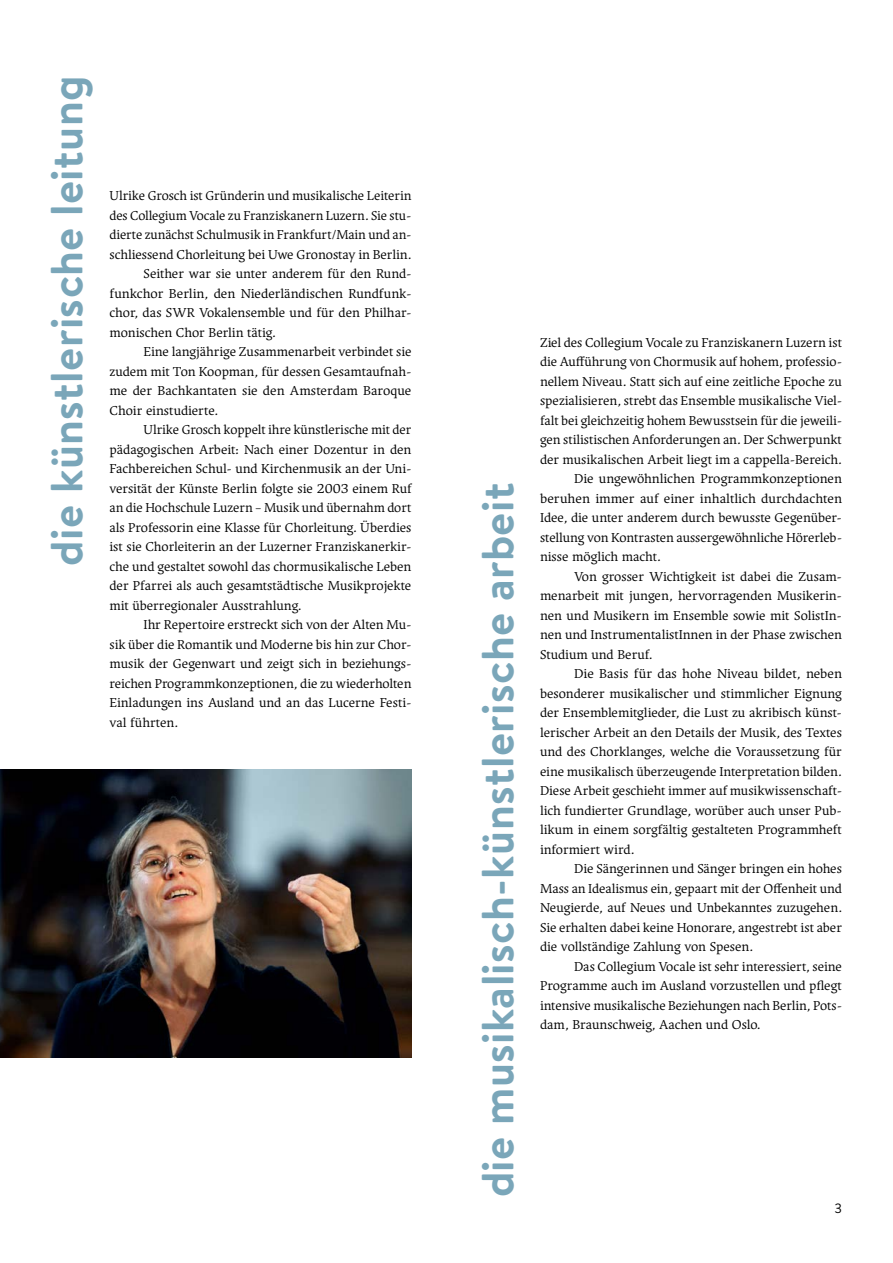
<style>
.page{position:relative;width:893px;height:1263px;background:#fff}
.page>*{position:absolute;margin:0;border:0;box-sizing:border-box;transform-origin:0 0}
.t1{font:700 45px "Brandon Text";letter-spacing:.01em;color:#7aa6b9}
.t2{font:13.5px "Ergilo";color:#000}
.t3{font:13.5px "Brandon Text";color:#000}
</style>
<div class="page">
<img style="left:0;top:769px;width:411px;height:288px">
<h1 class="t1" style="left:36px;top:565px;width:492px;rotate:-90deg">die künstlerische leitung</h1>
<p class="t2" style="left:109px;top:188px;width:303px">Ulrike Grosch ist Gründerin und musikalische Leiterin</p>
<p class="t2" style="left:109px;top:208px;width:303px">des Collegium Vocale zu Franziskanern Luzern. Sie stu-</p>
<p class="t2" style="left:109px;top:227px;width:303px">dierte zunächst Schulmusik in Frankfurt/Main und an-</p>
<p class="t2" style="left:109px;top:247px;width:303px">schliessend Chorleitung bei Uwe Gronostay in Berlin.</p>
<p class="t2" style="left:144px;top:266px;width:269px">Seither war sie unter anderem für den Rund-</p>
<p class="t2" style="left:109px;top:286px;width:303px">funkchor Berlin, den Niederländischen Rundfunk-</p>
<p class="t2" style="left:109px;top:305px;width:303px">chor, das SWR Vokalensemble und für den Philhar-</p>
<p class="t2" style="left:109px;top:325px;width:168px">monischen Chor Berlin tätig.</p>
<p class="t2" style="left:144px;top:344px;width:269px">Eine langjährige Zusammenarbeit verbindet sie</p>
<p class="t2" style="left:109px;top:364px;width:303px">zudem mit Ton Koopman, für dessen Gesamtaufnah-</p>
<p class="t2" style="left:109px;top:383px;width:303px">me der Bachkantaten sie den Amsterdam Baroque</p>
<p class="t2" style="left:109px;top:403px;width:110px">Choir einstudierte.</p>
<p class="t2" style="left:144px;top:422px;width:269px">Ulrike Grosch koppelt ihre künstlerische mit der</p>
<p class="t2" style="left:109px;top:442px;width:303px">pädagogischen Arbeit: Nach einer Dozentur in den</p>
<p class="t2" style="left:109px;top:461px;width:303px">Fachbereichen Schul- und Kirchenmusik an der Uni-</p>
<p class="t2" style="left:109px;top:481px;width:303px">versität der Künste Berlin folgte sie 2003 einem Ruf</p>
<p class="t2" style="left:109px;top:500px;width:303px">an die Hochschule Luzern – Musik und übernahm dort</p>
<p class="t2" style="left:109px;top:520px;width:303px">als Professorin eine Klasse für Chorleitung. Überdies</p>
<p class="t2" style="left:109px;top:539px;width:303px">ist sie Chorleiterin an der Luzerner Franziskanerkir-</p>
<p class="t2" style="left:109px;top:559px;width:303px">che und gestaltet sowohl das chormusikalische Leben</p>
<p class="t2" style="left:109px;top:578px;width:303px">der Pfarrei als auch gesamtstädtische Musikprojekte</p>
<p class="t2" style="left:109px;top:598px;width:194px">mit überregionaler Ausstrahlung.</p>
<p class="t2" style="left:144px;top:617px;width:269px">Ihr Repertoire erstreckt sich von der Alten Mu-</p>
<p class="t2" style="left:109px;top:637px;width:303px">sik über die Romantik und Moderne bis hin zur Chor-</p>
<p class="t2" style="left:109px;top:656px;width:303px">musik der Gegenwart und zeigt sich in beziehungs-</p>
<p class="t2" style="left:109px;top:676px;width:303px">reichen Programmkonzeptionen, die zu wiederholten</p>
<p class="t2" style="left:109px;top:695px;width:303px">Einladungen ins Ausland und an das Lucerne Festi-</p>
<p class="t2" style="left:109px;top:715px;width:70px">val führten.</p>
<h1 class="t1" style="left:467px;top:1197px;width:716px;rotate:-90deg">die musikalisch-künstlerische arbeit</h1>
<p class="t2" style="left:540px;top:334px;width:303px">Ziel des Collegium Vocale zu Franziskanern Luzern ist</p>
<p class="t2" style="left:540px;top:354px;width:303px">die Aufführung von Chormusik auf hohem, professio-</p>
<p class="t2" style="left:540px;top:373px;width:303px">nellem Niveau. Statt sich auf eine zeitliche Epoche zu</p>
<p class="t2" style="left:540px;top:393px;width:303px">spezialisieren, strebt das Ensemble musikalische Viel-</p>
<p class="t2" style="left:540px;top:412px;width:303px">falt bei gleichzeitig hohem Bewusstsein für die jeweili-</p>
<p class="t2" style="left:540px;top:432px;width:303px">gen stilistischen Anforderungen an. Der Schwerpunkt</p>
<p class="t2" style="left:540px;top:451px;width:303px">der musikalischen Arbeit liegt im a cappella-Bereich.</p>
<p class="t2" style="left:574px;top:471px;width:269px">Die ungewöhnlichen Programmkonzeptionen</p>
<p class="t2" style="left:540px;top:490px;width:303px">beruhen immer auf einer inhaltlich durchdachten</p>
<p class="t2" style="left:540px;top:510px;width:303px">Idee, die unter anderem durch bewusste Gegenüber-</p>
<p class="t2" style="left:540px;top:529px;width:303px">stellung von Kontrasten aussergewöhnliche Hörerleb-</p>
<p class="t2" style="left:540px;top:549px;width:122px">nisse möglich macht.</p>
<p class="t2" style="left:574px;top:568px;width:269px">Von grosser Wichtigkeit ist dabei die Zusam-</p>
<p class="t2" style="left:540px;top:588px;width:303px">menarbeit mit jungen, hervorragenden Musikerin-</p>
<p class="t2" style="left:540px;top:607px;width:303px">nen und Musikern im Ensemble sowie mit SolistIn-</p>
<p class="t2" style="left:540px;top:627px;width:303px">nen und InstrumentalistInnen in der Phase zwischen</p>
<p class="t2" style="left:540px;top:646px;width:114px">Studium und Beruf.</p>
<p class="t2" style="left:574px;top:666px;width:269px">Die Basis für das hohe Niveau bildet, neben</p>
<p class="t2" style="left:540px;top:685px;width:303px">besonderer musikalischer und stimmlicher Eignung</p>
<p class="t2" style="left:540px;top:705px;width:303px">der Ensemblemitglieder, die Lust zu akribisch künst-</p>
<p class="t2" style="left:540px;top:724px;width:303px">lerischer Arbeit an den Details der Musik, des Textes</p>
<p class="t2" style="left:540px;top:744px;width:303px">und des Chorklanges, welche die Voraussetzung für</p>
<p class="t2" style="left:540px;top:763px;width:303px">eine musikalisch überzeugende Interpretation bilden.</p>
<p class="t2" style="left:540px;top:783px;width:303px">Diese Arbeit geschieht immer auf musikwissenschaft-</p>
<p class="t2" style="left:540px;top:802px;width:303px">lich fundierter Grundlage, worüber auch unser Pub-</p>
<p class="t2" style="left:540px;top:822px;width:303px">likum in einem sorgfältig gestalteten Programmheft</p>
<p class="t2" style="left:540px;top:841px;width:96px">informiert wird.</p>
<p class="t2" style="left:574px;top:861px;width:269px">Die Sängerinnen und Sänger bringen ein hohes</p>
<p class="t2" style="left:540px;top:880px;width:303px">Mass an Idealismus ein, gepaart mit der Offenheit und</p>
<p class="t2" style="left:540px;top:900px;width:303px">Neugierde, auf Neues und Unbekanntes zuzugehen.</p>
<p class="t2" style="left:540px;top:919px;width:303px">Sie erhalten dabei keine Honorare, angestrebt ist aber</p>
<p class="t2" style="left:540px;top:939px;width:215px">die vollständige Zahlung von Spesen.</p>
<p class="t2" style="left:574px;top:958px;width:269px">Das Collegium Vocale ist sehr interessiert, seine</p>
<p class="t2" style="left:540px;top:978px;width:303px">Programme auch im Ausland vorzustellen und pflegt</p>
<p class="t2" style="left:540px;top:997px;width:303px">intensive musikalische Beziehungen nach Berlin, Pots-</p>
<p class="t2" style="left:540px;top:1017px;width:222px">dam, Braunschweig, Aachen und Oslo.</p>
<p class="t3" style="left:834px;top:1199px;width:9px">3</p>
</div>
